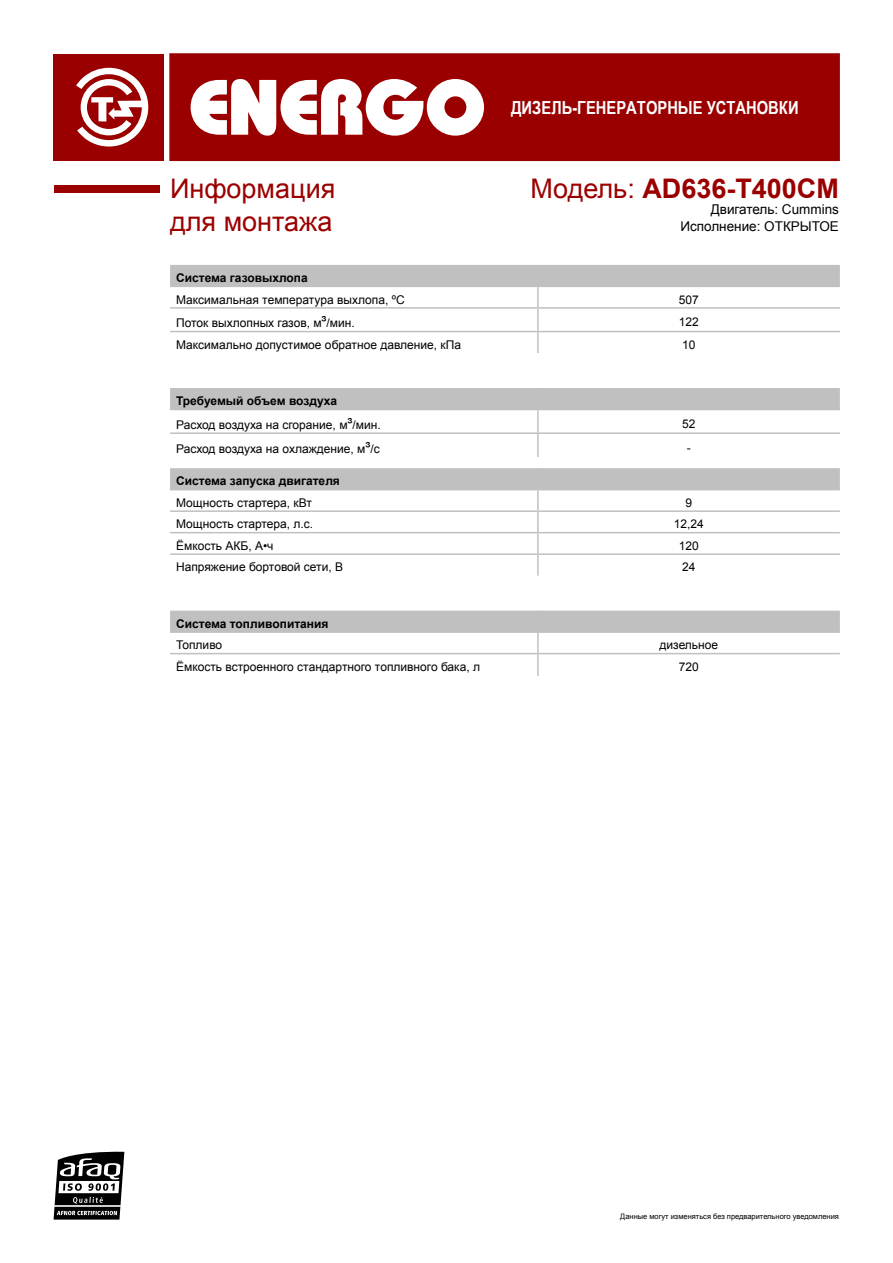
<style>
.page{position:relative;width:893px;height:1263px;background:#fff}
.page>*{position:absolute;margin:0;border:0;box-sizing:border-box;transform-origin:0 0}
.t1{font:27px/32.4px "Arial";color:#9b0000}
.t2{font:700 27px "Arial";color:#9b0000}
.t3{font:700 18px "Arial Narrow";color:#fff}
.t4{font:13.5px/16.2px "Arial";color:#000;text-align:right}
.t5{font:12px/23.7px "Arial";color:#000}
.t6{font:700 12px "Arial";color:#000}
.t7{font:7.5px "Arial";color:#000}
.s1{font-weight:400}
.s2{font-size:15px}
.s3{font-weight:700}
</style>
<div class="page">
<div style="left:54px;top:54px;width:110px;height:106px;background:#9b0000"></div>
<svg style="left:76px;top:68px;width:72px;height:79px"></svg>
<div style="left:169px;top:53px;width:671px;height:108px;background:#9b0000;border:2px solid #9b0000"></div>
<svg style="left:191px;top:79px;width:293px;height:57px"></svg>
<svg style="left:54px;top:1151px;width:70px;height:68px"></svg>
<hr style="left:55px;top:1205px;width:65px;height:1px;background:#fff">
<div style="left:54px;top:186px;width:106px;height:7px;background:#9b0000"></div>
<div style="left:170px;top:265px;width:670px;height:21px;background:#c0c0c0"></div>
<hr style="left:537px;top:265px;width:2px;height:21px;background:#c0c0c0">
<hr style="left:170px;top:286px;width:368px;height:1px;background:#c0c0c0">
<hr style="left:538px;top:286px;width:302px;height:1px;background:#c0c0c0">
<hr style="left:537px;top:287px;width:2px;height:20px;background:#c0c0c0">
<hr style="left:170px;top:307px;width:368px;height:2px;background:#c0c0c0">
<hr style="left:538px;top:307px;width:302px;height:2px;background:#c0c0c0">
<hr style="left:537px;top:309px;width:2px;height:22px;background:#c0c0c0">
<hr style="left:170px;top:331px;width:368px;height:1px;background:#c0c0c0">
<hr style="left:538px;top:331px;width:302px;height:1px;background:#c0c0c0">
<hr style="left:537px;top:332px;width:2px;height:21px;background:#c0c0c0">
<div style="left:170px;top:388px;width:670px;height:21px;background:#c0c0c0"></div>
<hr style="left:537px;top:388px;width:2px;height:21px;background:#c0c0c0">
<hr style="left:170px;top:409px;width:368px;height:1px;background:#c0c0c0">
<hr style="left:538px;top:409px;width:302px;height:1px;background:#c0c0c0">
<hr style="left:537px;top:410px;width:2px;height:22px;background:#c0c0c0">
<hr style="left:170px;top:432px;width:368px;height:2px;background:#c0c0c0">
<hr style="left:538px;top:432px;width:302px;height:2px;background:#c0c0c0">
<hr style="left:537px;top:434px;width:2px;height:23px;background:#c0c0c0">
<div style="left:170px;top:468px;width:670px;height:21px;background:#c0c0c0"></div>
<hr style="left:537px;top:468px;width:2px;height:21px;background:#c0c0c0">
<hr style="left:170px;top:489px;width:368px;height:1px;background:#c0c0c0">
<hr style="left:538px;top:489px;width:302px;height:1px;background:#c0c0c0">
<hr style="left:537px;top:490px;width:2px;height:20px;background:#c0c0c0">
<hr style="left:170px;top:510px;width:368px;height:2px;background:#c0c0c0">
<hr style="left:538px;top:510px;width:302px;height:2px;background:#c0c0c0">
<hr style="left:537px;top:512px;width:2px;height:20px;background:#c0c0c0">
<hr style="left:170px;top:532px;width:368px;height:1px;background:#c0c0c0">
<hr style="left:538px;top:532px;width:302px;height:1px;background:#c0c0c0">
<hr style="left:537px;top:533px;width:2px;height:20px;background:#c0c0c0">
<hr style="left:170px;top:553px;width:368px;height:2px;background:#c0c0c0">
<hr style="left:538px;top:553px;width:302px;height:2px;background:#c0c0c0">
<hr style="left:537px;top:555px;width:2px;height:21px;background:#c0c0c0">
<div style="left:170px;top:611px;width:670px;height:20px;background:#c0c0c0"></div>
<hr style="left:537px;top:611px;width:2px;height:20px;background:#c0c0c0">
<hr style="left:170px;top:631px;width:368px;height:2px;background:#c0c0c0">
<hr style="left:538px;top:631px;width:302px;height:2px;background:#c0c0c0">
<hr style="left:537px;top:633px;width:2px;height:20px;background:#c0c0c0">
<hr style="left:170px;top:653px;width:368px;height:1px;background:#c0c0c0">
<hr style="left:538px;top:653px;width:302px;height:1px;background:#c0c0c0">
<hr style="left:537px;top:654px;width:2px;height:22px;background:#c0c0c0">
<h2 class="t3" style="left:511px;top:94px;width:289px">ДИЗЕЛЬ-ГЕНЕРАТОРНЫЕ УСТАНОВКИ</h2>
<h1 class="t2" style="left:530px;top:170px;width:310px"><span class="s1">Модель:</span> AD636-T400CM</h1>
<p class="t4" style="left:680px;top:202px;width:160px">Двигатель: Cummins<br>Исполнение: ОТКРЫТОЕ</p>
<h1 class="t1" style="left:170px;top:172px;width:167px">Информация для монтажа</h1>
<p class="t6" style="left:176px;top:269px;width:133px">Система газовыхлопа</p>
<p class="t5" style="left:176px;top:287px;width:230px">Максимальная температура выхлопа, ºC</p>
<p class="t5" style="left:679px;top:287px;width:22px">507</p>
<p class="t5" style="left:176px;top:311px;width:180px">Поток выхлопных газов, м<span class="s2">³</span>/мин.</p>
<p class="t5" style="left:679px;top:310px;width:22px">122</p>
<p class="t5" style="left:176px;top:333px;width:286px">Максимально допустимое обратное давление, кПа</p>
<p class="t5" style="left:682px;top:333px;width:15px">10</p>
<p class="t5" style="left:176px;top:389px;width:206px"><span class="s3">Требуемый объем воздуха<br></span>Расход воздуха на сгорание, м<span class="s2">³</span>/мин.</p>
<p class="t5" style="left:682px;top:412px;width:15px">52</p>
<p class="t5" style="left:176px;top:436px;width:205px">Расход воздуха на охлаждение, м<span class="s2">³</span>/с</p>
<p class="t5" style="left:687px;top:435px;width:5px">-</p>
<p class="t6" style="left:176px;top:473px;width:165px">Система запуска двигателя</p>
<p class="t5" style="left:176px;top:491px;width:137px">Мощность стартера, кВт</p>
<p class="t5" style="left:686px;top:491px;width:8px">9</p>
<p class="t5" style="left:176px;top:512px;width:139px">Мощность стартера, л.с.</p>
<p class="t5" style="left:674px;top:512px;width:32px">12,24</p>
<p class="t5" style="left:176px;top:534px;width:99px">Ёмкость АКБ, А•ч</p>
<p class="t5" style="left:679px;top:534px;width:22px">120</p>
<p class="t5" style="left:176px;top:555px;width:169px">Напряжение бортовой сети, В</p>
<p class="t5" style="left:682px;top:555px;width:15px">24</p>
<p class="t6" style="left:176px;top:615px;width:154px">Система топливопитания</p>
<p class="t5" style="left:176px;top:633px;width:48px">Топливо</p>
<p class="t5" style="left:660px;top:633px;width:60px">дизельное</p>
<p class="t5" style="left:176px;top:655px;width:306px">Ёмкость встроенного стандартного топливного бака, л</p>
<p class="t5" style="left:679px;top:655px;width:22px">720</p>
<p class="t7" style="left:620px;top:1211px;width:220px">Данные могут изменяться без предварительного уведомления</p>
</div>
